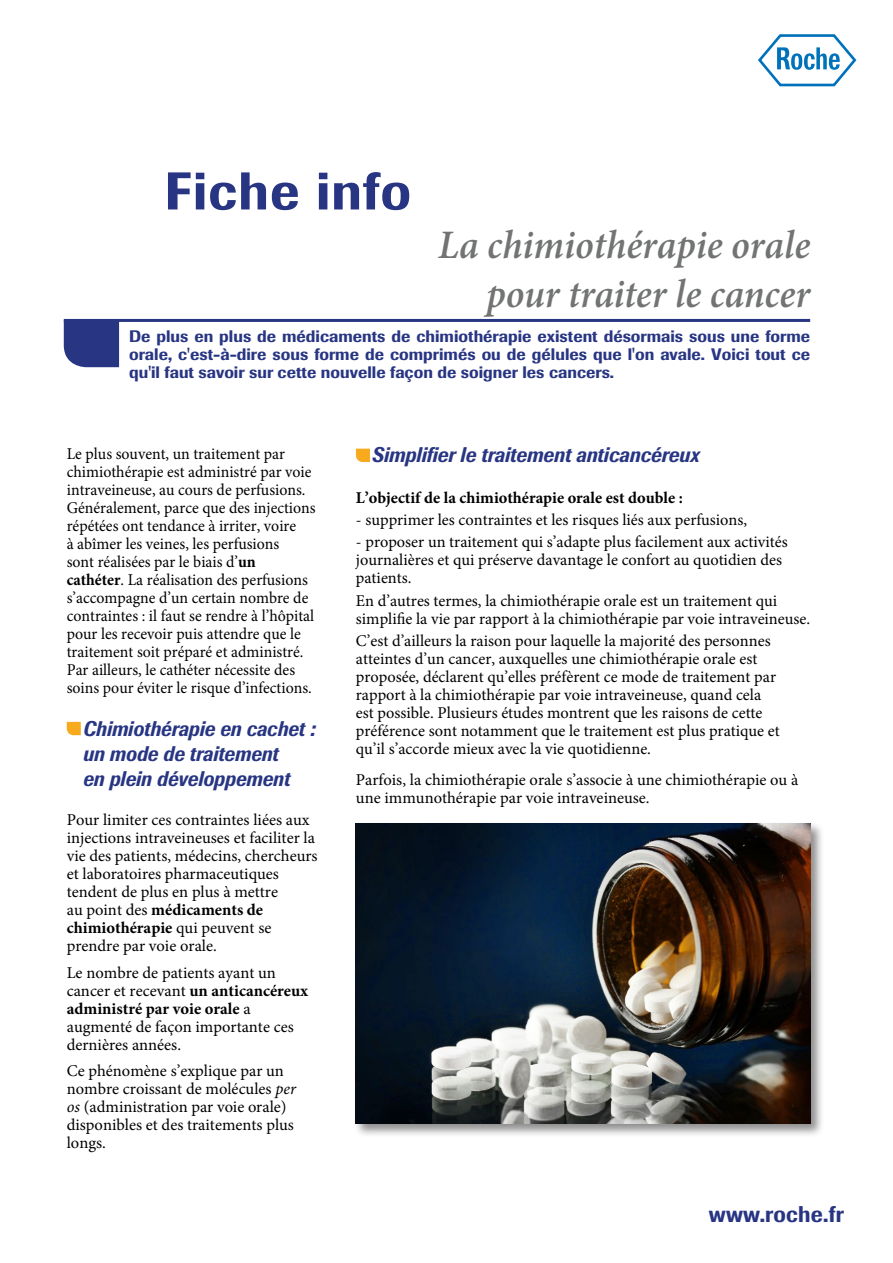
<style>
.page{position:relative;width:893px;height:1263px;background:#fff}
.page>*{position:absolute;margin:0;border:0;box-sizing:border-box;transform-origin:0 0}
.t1{font:500 52.5px "Imago";letter-spacing:.02em;color:#283583}
.t2{font:italic 600 40.5px/48.6px "Minion Pro";color:#727474;text-align:right;scale:.95 1}
.t3{font:500 22.5px "Imago";letter-spacing:.01em;color:#283583;scale:.95 1}
.t4{font:italic 500 21px/25.2px "Imago";color:#283583;scale:.89 1}
.t5{font:italic 500 21px "Imago";color:#283583;scale:.9 1}
.t6{font:16.5px/18px "Minion Pro";color:#000}
.t7{font:16.5px/18px "Minion Pro";color:#000;scale:.96 1}
.t8{font:500 16.5px/18px "Imago";color:#283583;text-align:justify}
.t9{font:700 16.5px "Minion Pro";color:#000}
.s1{font-weight:700}
.s2{font-style:italic}
</style>
<div class="page">
<div style="left:354px;top:822px;width:470px;height:316px;background:#000;opacity:.45"></div>
<img style="left:356px;top:824px;width:454px;height:300px">
<div style="left:64px;top:322px;width:55px;height:45px;background:#283583"></div>
<hr style="left:64px;top:319px;width:746px;height:3px;background:#283583">
<svg style="left:67px;top:722px;width:14px;height:13px"></svg>
<svg style="left:356px;top:449px;width:14px;height:13px"></svg>
<svg style="left:758px;top:34px;width:98px;height:52px"></svg>
<h1 class="t1" style="left:165px;top:157px;width:248px">Fiche info</h1>
<h2 class="t2" style="left:438px;top:220px;width:393px">La chimiothérapie orale pour traiter le cancer</h2>
<p class="t8" style="left:129px;top:327px;width:683px">De plus en plus de médicaments de chimiothérapie existent désormais sous une forme orale, c'est-à-dire sous forme de comprimés ou de gélules que l'on avale. Voici tout ce qu'il faut savoir sur cette nouvelle façon de soigner les cancers.</p>
<p class="t7" style="left:67px;top:444px;width:261px">Le plus souvent, un traitement par chimiothérapie est administré par voie intraveineuse, au cours de perfusions.<br>Généralement, parce que des injections répétées ont tendance à irriter, voire<br>à abîmer les veines, les perfusions<br>sont réalisées par le biais d’<span class="s1">un cathéter</span>. La réalisation des perfusions s’accompagne d’un certain nombre de contraintes : il faut se rendre à l’hôpital pour les recevoir puis attendre que le traitement soit préparé et administré.<br>Par ailleurs, le cathéter nécessite des soins pour éviter le risque d’infections.</p>
<p class="t4" style="left:84px;top:716px;width:262px">Chimiothérapie en cachet : un mode de traitement<br>en plein développement</p>
<p class="t6" style="left:67px;top:811px;width:252px">Pour limiter ces contraintes liées aux injections intraveineuses et faciliter la vie des patients, médecins, chercheurs et laboratoires pharmaceutiques tendent de plus en plus à mettre<br>au point des <span class="s1">médicaments de chimiothérapie</span> qui peuvent se prendre par voie orale.</p>
<p class="t6" style="left:67px;top:963px;width:243px">Le nombre de patients ayant un cancer et recevant <span class="s1">un anticancéreux administré par voie orale</span> a augmenté de façon importante ces dernières années.</p>
<p class="t6" style="left:67px;top:1062px;width:231px">Ce phénomène s’explique par un nombre croissant de molécules <span class="s2">per os</span> (administration par voie orale) disponibles et des traitements plus longs.</p>
<p class="t5" style="left:373px;top:441px;width:365px">Simplifier le traitement anticancéreux</p>
<p class="t9" style="left:356px;top:486px;width:328px">L’objectif de la chimiothérapie orale est double :</p>
<p class="t6" style="left:356px;top:511px;width:393px">- supprimer les contraintes et les risques liés aux perfusions,</p>
<p class="t6" style="left:356px;top:533px;width:433px">- proposer un traitement qui s’adapte plus facilement aux activités journalières et qui préserve davantage le confort au quotidien des patients.</p>
<p class="t6" style="left:356px;top:591px;width:456px">En d’autres termes, la chimiothérapie orale est un traitement qui simplifie la vie par rapport à la chimiothérapie par voie intraveineuse.</p>
<p class="t6" style="left:356px;top:632px;width:425px">C’est d’ailleurs la raison pour laquelle la majorité des personnes atteintes d’un cancer, auxquelles une chimiothérapie orale est proposée, déclarent qu’elles préfèrent ce mode de traitement par rapport à la chimiothérapie par voie intraveineuse, quand cela est possible. Plusieurs études montrent que les raisons de cette préférence sont notamment que le traitement est plus pratique et qu’il s’accorde mieux avec la vie quotidienne.</p>
<p class="t6" style="left:356px;top:770px;width:444px">Parfois, la chimiothérapie orale s’associe à une chimiothérapie ou à une immunothérapie par voie intraveineuse.</p>
<h3 class="t3" style="left:709px;top:1199px;width:143px">www.roche.fr</h3>
</div>
